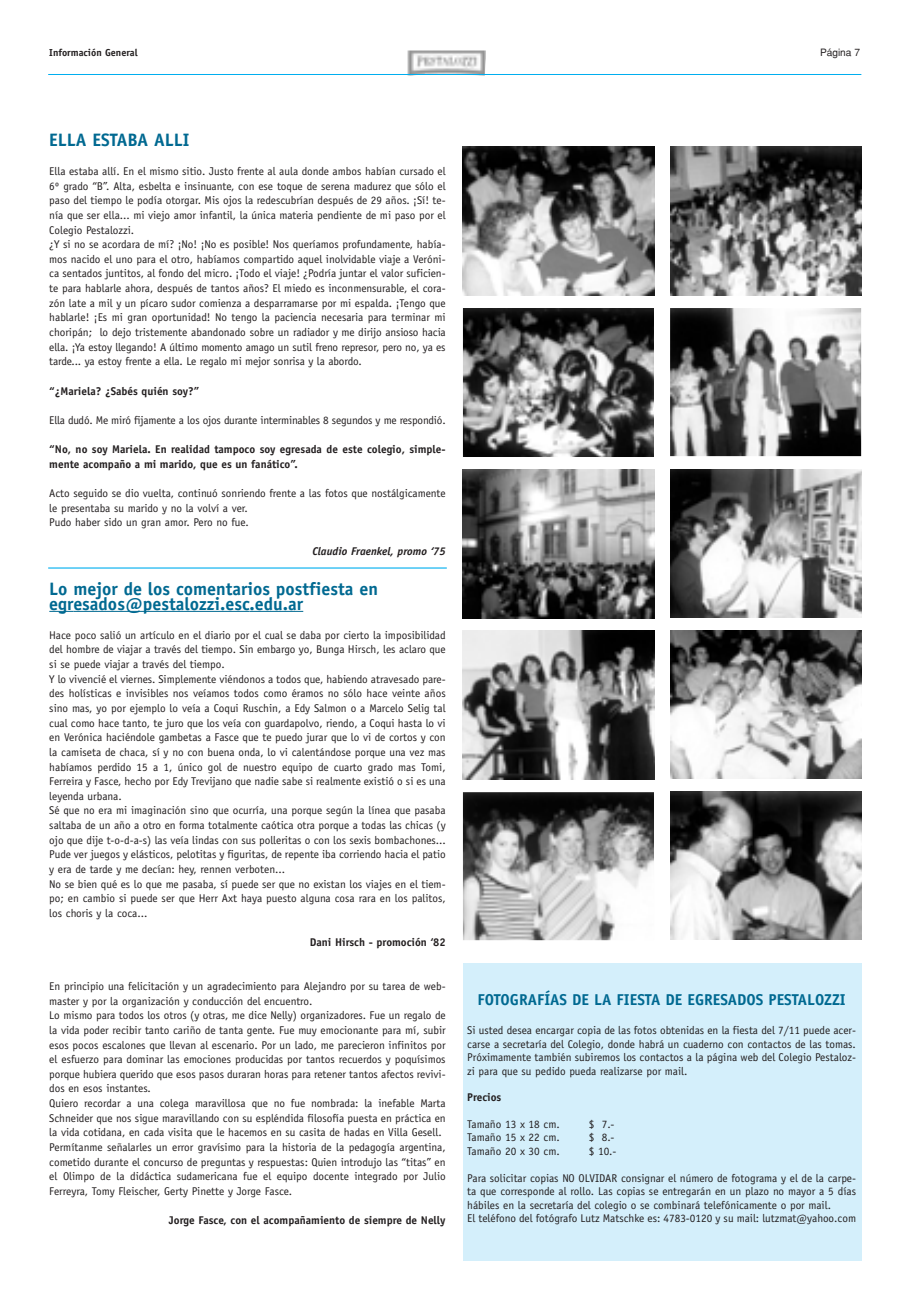
<style>
.page{position:relative;width:918px;height:1302px;background:#fff}
.page>*{position:absolute;margin:0;border:0;box-sizing:border-box;transform-origin:0 0}
.t1{font:700 18px/14.7px "Officina Sans";color:#006991}
.t2{font:700 15.75px "Officina Sans";color:#006991}
.t3{font:11.25px/14.5px "Officina Sans";color:#231f20}
.t4{font:700 11.25px/14.7px "Officina Sans";color:#231f20}
.t5{font:italic 700 11.25px "Officina Sans";color:#231f20}
.t6{font:700 10.2px "Officina Sans";color:#231f20}
.t7{font:10.2px "Helvetica";color:#231f20}
</style>
<div class="page">
<div style="left:463px;top:963px;width:398px;height:297px;background:#d4effb"></div>
<img style="left:407px;top:50px;width:79px;height:26px">
<hr style="left:48px;top:74px;width:813px;height:1px;background:#00aeef">
<img style="left:463px;top:470px;width:191px;height:148px">
<img style="left:670px;top:469px;width:191px;height:148px">
<img style="left:463px;top:147px;width:191px;height:148px">
<img style="left:670px;top:147px;width:191px;height:148px">
<img style="left:463px;top:308px;width:191px;height:149px">
<img style="left:670px;top:308px;width:191px;height:148px">
<img style="left:463px;top:631px;width:191px;height:148px">
<img style="left:670px;top:630px;width:191px;height:148px">
<img style="left:463px;top:792px;width:191px;height:148px">
<img style="left:670px;top:791px;width:191px;height:148px">
<svg style="left:49px;top:611px;width:24px;height:1px"></svg>
<hr style="left:73px;top:611px;width:177px;height:1px;background:#006991">
<hr style="left:250px;top:611px;width:53px;height:1px;background:#006991">
<hr style="left:48px;top:567px;width:399px;height:1px;background:#00aeef">
<p class="t6" style="left:49px;top:49px;width:90px">Información General</p>
<p class="t7" style="left:820px;top:49px;width:42px">Página 7</p>
<h1 class="t1" style="left:49px;top:134px;width:142px">ELLA ESTABA ALLI</h1>
<p class="t3" style="left:49px;top:165px;width:398px">Ella estaba allí. En el mismo sitio. Justo frente al aula donde ambos habían cursado el 6º grado “B”. Alta, esbelta e insinuante, con ese toque de serena madurez que sólo el paso del tiempo le podía otorgar. Mis ojos la redescubrían después de 29 años. ¡Sí! te&shy;nía que ser ella... mi viejo amor infantil, la única materia pendiente de mi paso por el Colegio Pestalozzi.<br>¿Y si no se acordara de mí? ¡No! ¡No es posible! Nos queríamos profundamente, había&shy;mos nacido el uno para el otro, habíamos compartido aquel inolvidable viaje a Veróni&shy;ca sentados juntitos, al fondo del micro. ¡Todo el viaje! ¿Podría juntar el valor suficien&shy;te para hablarle ahora, después de tantos años? El miedo es inconmensurable, el cora&shy;zón late a mil y un pícaro sudor comienza a desparramarse por mi espalda. ¡Tengo que hablarle! ¡Es mi gran oportunidad! No tengo la paciencia necesaria para terminar mi choripán; lo dejo tristemente abandonado sobre un radiador y me dirijo ansioso hacia ella. ¡Ya estoy llegando! A último momento amago un sutil freno represor, pero no, ya es tarde... ya estoy frente a ella. Le regalo mi mejor sonrisa y la abordo.</p>
<p class="t4" style="left:49px;top:384px;width:152px">“¿Mariela? ¿Sabés quién soy?”</p>
<p class="t3" style="left:49px;top:413px;width:398px">Ella dudó. Me miró fijamente a los ojos durante interminables 8 segundos y me respondió.</p>
<p class="t4" style="left:49px;top:443px;width:398px">“No, no soy Mariela. En realidad tampoco soy egresada de este colegio, simple&shy;mente acompaño a mi marido, que es un fanático”.</p>
<p class="t3" style="left:49px;top:486px;width:398px">Acto seguido se dio vuelta, continuó sonriendo frente a las fotos que nostálgicamente le presentaba su marido y no la volví a ver.<br>Pudo haber sido un gran amor. Pero no fue.</p>
<p class="t5" style="left:312px;top:547px;width:135px">Claudio Fraenkel, promo ‘75</p>
<h1 class="t1" style="left:49px;top:583px;width:330px">Lo mejor de los comentarios postfiesta en egresados@pestalozzi.esc.edu.ar</h1>
<p class="t3" style="left:49px;top:628px;width:398px">Hace poco salió un artículo en el diario por el cual se daba por cierto la imposibilidad del hombre de viajar a través del tiempo. Sin embargo yo, Bunga Hirsch, les aclaro que si se puede viajar a través del tiempo.<br>Y lo vivencié el viernes. Simplemente viéndonos a todos que, habiendo atravesado pare&shy;des holísticas e invisibles nos veíamos todos como éramos no sólo hace veinte años sino mas, yo por ejemplo lo veía a Coqui Ruschin, a Edy Salmon o a Marcelo Selig tal cual como hace tanto, te juro que los veía con guardapolvo, riendo, a Coqui hasta lo vi en Verónica haciéndole gambetas a Fasce que te puedo jurar que lo vi de cortos y con la camiseta de chaca, sí y no con buena onda, lo vi calentándose porque una vez mas habíamos perdido 15 a 1, único gol de nuestro equipo de cuarto grado mas Tomi, Ferreira y Fasce, hecho por Edy Trevijano que nadie sabe si realmente existió o si es una leyenda urbana.<br>Sé que no era mi imaginación sino que ocurría, una porque según la línea que pasaba saltaba de un año a otro en forma totalmente caótica otra porque a todas las chicas (y ojo que dije t-o-d-a-s) las veía lindas con sus polleritas o con los sexis bombachones...<br>Pude ver juegos y elásticos, pelotitas y figuritas, de repente iba corriendo hacia el patio y era de tarde y me decían: hey, rennen verboten...<br>No se bien qué es lo que me pasaba, sí puede ser que no existan los viajes en el tiem&shy;po; en cambio si puede ser que Herr Axt haya puesto alguna cosa rara en los palitos, los choris y la coca...</p>
<p class="t4" style="left:310px;top:935px;width:137px">Dani Hirsch - promoción ‘82</p>
<p class="t3" style="left:49px;top:979px;width:398px">En principio una felicitación y un agradecimiento para Alejandro por su tarea de web&shy;master y por la organización y conducción del encuentro.<br>Lo mismo para todos los otros (y otras, me dice Nelly) organizadores. Fue un regalo de la vida poder recibir tanto cariño de tanta gente. Fue muy emocionante para mí, subir esos pocos escalones que llevan al escenario. Por un lado, me parecieron infinitos por el esfuerzo para dominar las emociones producidas por tantos recuerdos y poquísimos porque hubiera querido que esos pasos duraran horas para retener tantos afectos revivi&shy;dos en esos instantes.<br>Quiero recordar a una colega maravillosa que no fue nombrada: la inefable Marta Schneider que nos sigue maravillando con su espléndida filosofía puesta en práctica en la vida cotidana, en cada visita que le hacemos en su casita de hadas en Villa Gesell.<br>Permítanme señalarles un error gravísimo para la historia de la pedagogía argentina, cometido durante el concurso de preguntas y respuestas: Quien introdujo las “titas” en el Olimpo de la didáctica sudamericana fue el equipo docente integrado por Julio Ferreyra, Tomy Fleischer, Gerty Pinette y Jorge Fasce.</p>
<p class="t4" style="left:169px;top:1213px;width:278px">Jorge Fasce, con el acompañamiento de siempre de Nelly</p>
<h2 class="t2" style="left:478px;top:994px;width:370px">FOTOGRAFÍAS DE LA FIESTA DE EGRESADOS PESTALOZZI</h2>
<p class="t3" style="left:467px;top:1024px;width:390px;line-height:13.5px;text-align:justify">Si usted desea encargar copia de las fotos obtenidas en la fiesta del 7/11 puede acer&shy;carse a secretaría del Colegio, donde habrá un cuaderno con contactos de las tomas.<br>Próximamente también subiremos los contactos a la página web del Colegio Pestaloz&shy;zi para que su pedido pueda realizarse por mail.</p>
<p class="t4" style="left:467px;top:1090px;width:36px">Precios</p>
<p class="t3" style="left:467px;top:1117px;width:94px">Tamaño 13 x 18 cm.</p>
<p class="t3" style="left:589px;top:1117px;width:27px">$ 7.-</p>
<p class="t3" style="left:467px;top:1130px;width:94px">Tamaño 15 x 22 cm.</p>
<p class="t3" style="left:589px;top:1130px;width:27px">$ 8.-</p>
<p class="t3" style="left:467px;top:1144px;width:94px">Tamaño 20 x 30 cm.</p>
<p class="t3" style="left:589px;top:1144px;width:29px">$ 10.-</p>
<p class="t3" style="left:467px;top:1171px;width:390px;line-height:13.5px">Para solicitar copias NO OLVIDAR consignar el número de fotograma y el de la carpe&shy;ta que corresponde al rollo. Las copias se entregarán en un plazo no mayor a 5 días hábiles en la secretaría del colegio o se combinará telefónicamente o por mail.<br>El teléfono del fotógrafo Lutz Matschke es: 4783-0120 y su mail: lutzmat@yahoo.com</p>
</div>
